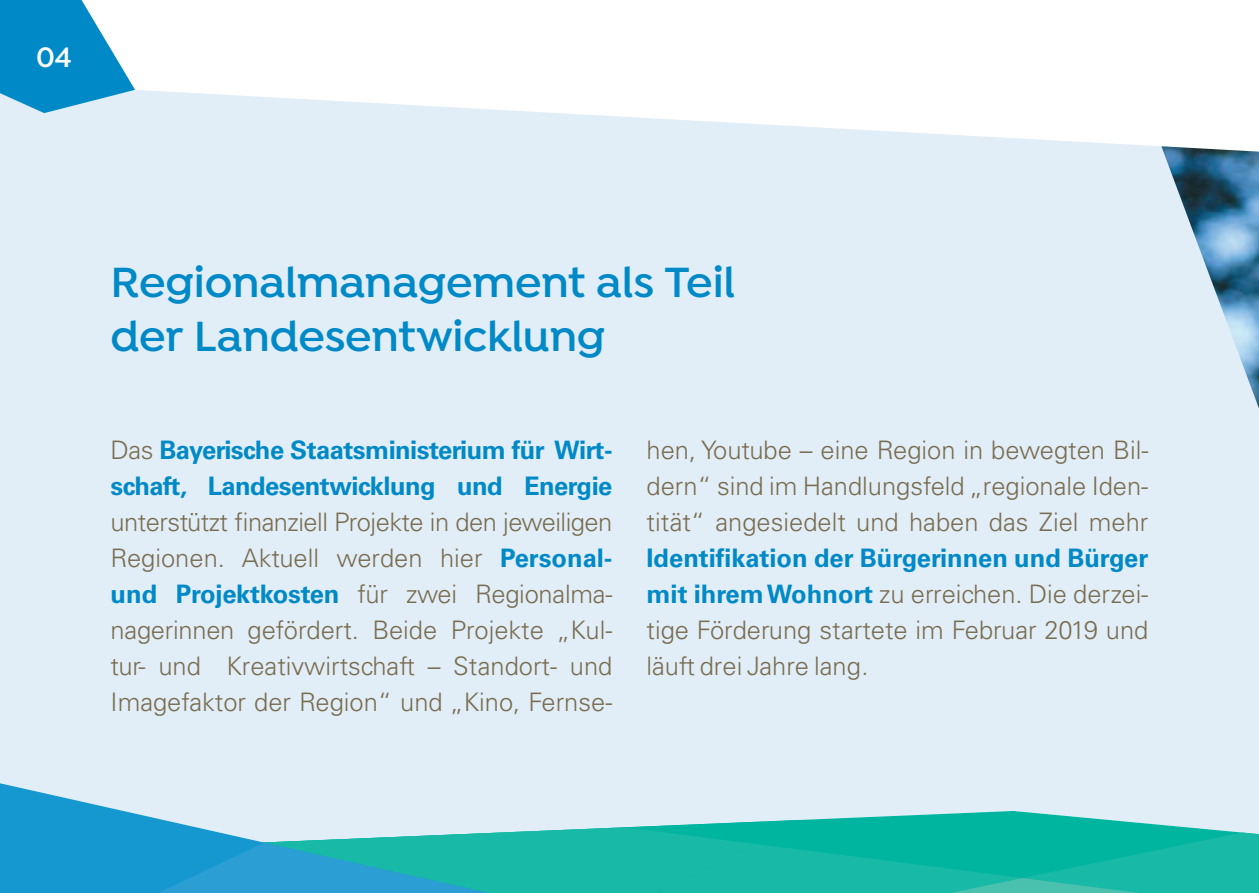
<style>
.page{position:relative;width:1259px;height:893px;background:#fff}
.page>*{position:absolute;margin:0;border:0;box-sizing:border-box;transform-origin:0 0}
.t1{font:600 45px/54px "Isidora";letter-spacing:-.005em;color:#0089c7}
.t2{font:600 30px "Isidora";color:#fff}
.t3{font:300 25.5px/36px "Univers LT Std";color:#796d50;text-align:justify}
.t4{font:700 25.5px/36px "Univers LT Std";letter-spacing:-.02em;color:#0089c7}
.s1{font-weight:300;color:#796d50}
.s2{font-weight:700;color:#0089c7}
</style>
<div class="page">
<div style="left:0;top:90px;width:1259px;height:721px;background:#e1edf7"></div>
<svg style="left:0;top:0;width:135px;height:113px;background:#3ca4d4"></svg>
<img style="left:1161px;top:146px;width:98px;height:263px">
<svg style="left:489px;top:811px;width:461px;height:16px;background:#9edcdd"></svg>
<svg style="left:489px;top:820px;width:311px;height:7px;background:#a0ddde"></svg>
<svg style="left:0;top:783px;width:489px;height:110px;background:#83c5e5"></svg>
<svg style="left:754px;top:827px;width:196px;height:66px;background:#0db7a3"></svg>
<svg style="left:950px;top:733px;width:309px;height:160px;background:#81d4d1"></svg>
<svg style="left:158px;top:827px;width:596px;height:66px;background:#2bb5ba"></svg>
<p class="t2" style="left:36px;top:39px;width:37px">04</p>
<h1 class="t1" style="left:111px;top:257px;width:626px">Regionalmanagement als Teil der Landesentwicklung</h1>
<p class="t4" style="left:111px;top:432px;width:503px"><span class="s1">Das</span> Bayerische Staatsministerium für Wirt&shy;schaft, Landesentwicklung und Energie</p>
<p class="t3" style="left:111px;top:504px;width:503px">unterstützt finanziell Projekte in den jeweiligen Regionen. Aktuell werden hier <span class="s2">Personal&shy;und Projektkosten</span> für zwei Regionalma&shy;nagerinnen gefördert. Beide Projekte „Kul&shy;tur- und Kreativwirtschaft – Standort- und Imagefaktor der Region“ und „Kino, Fernse-</p>
<p class="t3" style="left:646px;top:432px;width:503px">hen, Youtube – eine Region in bewegten Bil&shy;dern“ sind im Handlungsfeld „regionale Iden&shy;tität“ angesiedelt und haben das Ziel mehr</p>
<p class="t3" style="left:646px;top:540px;width:503px"><span class="s2">Identifikation der Bürgerinnen und Bürger mit ihrem Wohnort</span> zu erreichen. Die derzei&shy;tige Förderung startete im Februar 2019 und läuft drei Jahre lang.</p>
</div>
